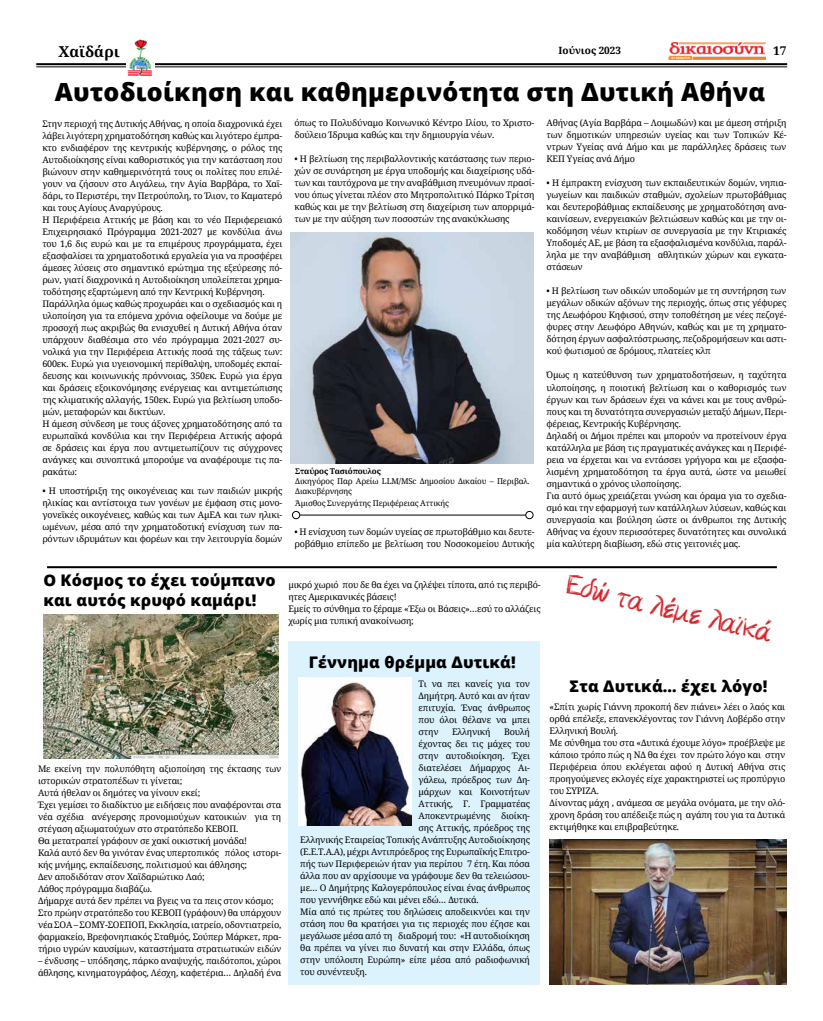
<style>
.page{position:relative;width:823px;height:1021px;background:#fff}
.page>*{position:absolute;margin:0;border:0;box-sizing:border-box;transform-origin:0 0}
.t1{font:800 25px "Open Sans";letter-spacing:.01em;color:#000}
.t2{font:25px "CF Kouroudis Graffiti Dust";color:#d2232a}
.t3{font:800 16px/20px "Open Sans";letter-spacing:.01em;color:#000}
.t4{font:700 15px "Noto Serif";color:#000}
.t5{font:700 12px "Noto Serif";color:#000}
.t6{font:700 10px "Noto Serif";color:#000}
.t7{font:9px/12px "Noto Serif";letter-spacing:-.02em;color:#000}
.t8{font:8px/10px "Noto Serif";letter-spacing:-.02em;color:#000}
.t9{font:700 8px "Noto Serif";letter-spacing:-.02em;color:#000}
</style>
<div class="page">
<hr style="left:36px;top:63px;width:750px;height:2px;background:#000">
<hr style="left:36px;top:66px;width:750px;height:1px;background:#000">
<img style="left:668px;top:43px;width:97px;height:16px">
<img style="left:126px;top:39px;width:28px;height:37px">
<div style="left:288px;top:641px;width:252px;height:343px;background:#dcf2fd"></div>
<img style="left:290px;top:233px;width:243px;height:230px">
<hr style="left:300px;top:514px;width:225px;height:1px;background:#000">
<div style="left:292px;top:511px;width:8px;height:8px;border:1px solid #000;border-radius:50%"></div>
<div style="left:525px;top:511px;width:8px;height:8px;border:1px solid #000;border-radius:50%"></div>
<hr style="left:47px;top:566px;width:729px;height:2px;background:#000">
<img style="left:43px;top:614px;width:235px;height:144px">
<img style="left:299px;top:677px;width:112px;height:149px">
<img style="left:549px;top:839px;width:237px;height:145px">
<h3 class="t4" style="left:58px;top:41px;width:63px">Χαϊδάρι</h3>
<p class="t6" style="left:558px;top:44px;width:64px">Ιούνιος 2023</p>
<h3 class="t5" style="left:772px;top:43px;width:15px">17</h3>
<h1 class="t1" style="left:55px;top:73px;width:711px">Αυτοδιοίκηση και καθημερινότητα στη Δυτική Αθήνα</h1>
<p class="t7" style="left:42px;top:117px;width:241px">Στην περιοχή της Δυτικής Αθήνας, η οποία διαχρονικά έχει λάβει λιγότερη χρηματοδότηση καθώς και λιγότερο έμπρα&shy;κτο ενδιαφέρον της κεντρικής κυβέρνησης, ο ρόλος της Αυτοδιοίκησης είναι καθοριστικός για την κατάσταση που βιώνουν στην καθημερινότητά τους οι πολίτες που επιλέ&shy;γουν να ζήσουν στο Αιγάλεω, την Αγία Βαρβάρα, το Χαϊ&shy;δάρι, το Περιστέρι, την Πετρούπολη, το Ίλιον, το Καματερό και τους Αγίους Αναργύρους.<br>Η Περιφέρεια Αττικής με βάση και το νέο Περιφερειακό Επιχειρησιακό Πρόγραμμα 2021-2027 με κονδύλια άνω του 1,6 δις ευρώ και με τα επιμέρους προγράμματα, έχει εξασφαλίσει τα χρηματοδοτικά εργαλεία για να προσφέρει άμεσες λύσεις στο σημαντικό ερώτημα της εξεύρεσης πό&shy;ρων, γιατί διαχρονικά η Αυτοδιοίκηση υπολείπεται χρημα&shy;τοδότησης εξαρτώμενη από την Κεντρική Κυβέρνηση.<br>Παράλληλα όμως καθώς προχωράει και ο σχεδιασμός και η υλοποίηση για τα επόμενα χρόνια οφείλουμε να δούμε με προσοχή πως ακριβώς θα ενισχυθεί η Δυτική Αθήνα όταν υπάρχουν διαθέσιμα στο νέο πρόγραμμα 2021-2027 συ&shy;νολικά για την Περιφέρεια Αττικής ποσά της τάξεως των:<br>600εκ. Ευρώ για υγειονομική περίθαλψη, υποδομές εκπαί&shy;δευσης και κοινωνικής πρόννοιας, 350εκ. Ευρώ για έργα και δράσεις εξοικονόμησης ενέργειας και αντιμετώπισης της κλιματικής αλλαγής, 150εκ. Ευρώ για βελτίωση υποδο&shy;μών, μεταφορών και δικτύων.<br>Η άμεση σύνδεση με τους άξονες χρηματοδότησης από τα ευρωπαϊκά κονδύλια και την Περιφέρεια Αττικής αφορά σε δράσεις και έργα που αντιμετωπίζουν τις σύγχρονες ανάγκες και συνοπτικά μπορούμε να αναφέρουμε τις πα&shy;ρακάτω:</p>
<p class="t7" style="left:42px;top:484px;width:241px;text-align:justify">• Η υποστήριξη της οικογένειας και των παιδιών μικρής ηλικίας και αντίστοιχα των γονέων με έμφαση στις μονο&shy;γονεϊκές οικογένειες, καθώς και των ΑμΕΑ και των ηλικι&shy;ωμένων, μέσα από την χρηματοδοτική ενίσχυση των πα&shy;ρόντων ιδρυμάτων και φορέων και την λειτουργία δομών</p>
<p class="t7" style="left:294px;top:117px;width:241px">όπως το Πολυδύναμο Κοινωνικό Κέντρο Ιλίου, το Χριστο&shy;δούλειο Ίδρυμα καθώς και την δημιουργία νέων.</p>
<p class="t7" style="left:294px;top:153px;width:241px;text-align:justify">• Η βελτίωση της περιβαλλοντικής κατάστασης των περιο&shy;χών σε συνάρτηση με έργα υποδομής και διαχείρισης υδά&shy;των και ταυτόχρονα με την αναβάθμιση πνευμόνων πρασί&shy;νου όπως γίνεται πλέον στο Μητροπολιτικό Πάρκο Τρίτση καθώς και με την βελτίωση στη διαχείριση των απορριμά&shy;των με την αύξηση των ποσοστών της ανακύκλωσης</p>
<p class="t9" style="left:295px;top:465px;width:87px">Σταύρος Τασιόπουλος</p>
<p class="t8" style="left:295px;top:476px;width:235px">Δικηγόρος Παρ Αρείω LLM/MSc Δημοσίου Δικαίου – Περιβαλ.<br>Διακυβέρνησης</p>
<p class="t8" style="left:295px;top:498px;width:155px">Άμισθος Συνεργάτης Περιφέρειας Αττικής</p>
<p class="t7" style="left:294px;top:525px;width:241px">• Η ενίσχυση των δομών υγείας σε πρωτοβάθμιο και δευτε&shy;ροβάθμιο επίπεδο με βελτίωση του Νοσοκομείου Δυτικής</p>
<p class="t7" style="left:546px;top:117px;width:241px;text-align:justify">Αθήνας (Αγία Βαρβάρα – Λοιμωδών) και με άμεση στήριξη των δημοτικών υπηρεσιών υγείας και των Τοπικών Κέ&shy;ντρων Υγείας ανά Δήμο και με παράλληλες δράσεις των ΚΕΠ Υγείας ανά Δήμο</p>
<p class="t7" style="left:546px;top:177px;width:241px;text-align:justify">• Η έμπρακτη ενίσχυση των εκπαιδευτικών δομών, νηπια&shy;γωγείων και παιδικών σταθμών, σχολείων πρωτοβάθμιας και δευτεροβάθμιας εκπαίδευσης με χρηματοδότηση ανα&shy;καινίσεων, ενεργειακών βελτιώσεων καθώς και με την οι&shy;κοδόμηση νέων κτιρίων σε συνεργασία με την Κτιριακές Υποδομές ΑΕ, με βάση τα εξασφαλισμένα κονδύλια, παράλ&shy;ληλα με την αναβάθμιση αθλητικών χώρων και εγκατα&shy;στάσεων</p>
<p class="t7" style="left:546px;top:285px;width:241px;text-align:justify">• Η βελτίωση των οδικών υποδομών με τη συντήρηση των μεγάλων οδικών αξόνων της περιοχής, όπως στις γέφυρες της Λεωφόρου Κηφισού, στην τοποθέτηση με νέες πεζογέ&shy;φυρες στην Λεωφόρο Αθηνών, καθώς και με τη χρηματο&shy;δότηση έργων ασφαλτόστρωσης, πεζοδρομήσεων και αστι&shy;κού φωτισμού σε δρόμους, πλατείες κλπ</p>
<p class="t7" style="left:546px;top:369px;width:241px">Όμως η κατεύθυνση των χρηματοδοτήσεων, η ταχύτητα υλοποίησης, η ποιοτική βελτίωση και ο καθορισμός των έργων και των δράσεων έχει να κάνει και με τους ανθρώ&shy;πους και τη δυνατότητα συνεργασιών μεταξύ Δήμων, Περι&shy;φέρειας, Κεντρικής Κυβέρνησης.<br>Δηλαδή οι Δήμοι πρέπει και μπορούν να προτείνουν έργα κατάλληλα με βάση τις πραγματικές ανάγκες και η Περιφέ&shy;ρεια να έρχεται και να εντάσσει γρήγορα και με εξασφα&shy;λισμένη χρηματοδότηση τα έργα αυτά, ώστε να μειωθεί σημαντικά ο χρόνος υλοποίησης.<br>Για αυτό όμως χρειάζεται γνώση και όραμα για το σχεδια&shy;σμό και την εφαρμογή των κατάλληλων λύσεων, καθώς και συνεργασία και βούληση ώστε οι άνθρωποι της Δυτικής Αθήνας να έχουν περισσότερες δυνατότητες και συνολικά μία καλύτερη διαβίωση, εδώ στις γειτονιές μας.</p>
<h2 class="t3" style="left:43px;top:569px;width:234px">O Κόσμος το έχει τούμπανο και αυτός κρυφό καμάρι!</h2>
<p class="t7" style="left:288px;top:578px;width:253px">μικρό χωριό που δε θα έχει να ζηλέψει τίποτα, από τις περιβό&shy;ητες Αμερικανικές βάσεις!<br>Εμείς το σύνθημα το ξέραμε «Έξω οι Βάσεις»…εσύ το αλλάζεις χωρίς μια τυπική ανακοίνωση;</p>
<h2 class="t3" style="left:308px;top:651px;width:208px">Γέννημα θρέμμα Δυτικά!</h2>
<p class="t7" style="left:38px;top:762px;width:245px">Με εκείνη την πολυπόθητη αξιοποίηση της έκτασης των ιστορικών στρατοπέδων τι γίνεται;<br>Αυτά ήθελαν οι δημότες να γίνουν εκεί;<br>Έχει γεμίσει το διαδίκτυο με ειδήσεις που αναφέρονται στα νέα σχέδια ανέγερσης προνομιούχων κατοικιών για τη στέγαση αξιωματούχων στο στρατόπεδο ΚΕΒΟΠ.<br>Θα μετατραπεί γράφουν σε χακί οικιστική μονάδα!<br>Καλά αυτό δεν θα γινόταν ένας υπερτοπικός πόλος ιστορι&shy;κής μνήμης, εκπαίδευσης, πολιτισμού και άθλησης;<br>Δεν αποδιδόταν στον Χαϊδαριώτικο Λαό;<br>Λάθος πρόγραμμα διαβάζω.<br>Δήμαρχε αυτά δεν πρέπει να βγεις να τα πεις στον κόσμο; Στο πρώην στρατόπεδο του ΚΕΒΟΠ (γράφουν) θα υπάρχουν νέα ΣΟΑ – ΣΟΜΥ-ΣΟΕΠΟΠ, Εκκλησία, ιατρείο, οδοντιατρείο, φαρμακείο, Βρεφονηπιακός Σταθμός, Σούπερ Μάρκετ, πρα&shy;τήριο υγρών καυσίμων, καταστήματα στρατιωτικών ειδών</p>
<p class="t7" style="left:38px;top:954px;width:245px">– ένδυσης – υπόδησης, πάρκο αναψυχής, παιδότοποι, χώροι άθλησης, κινηματογράφος, Λέσχη, καφετέρια… Δηλαδή ένα</p>
<p class="t7" style="left:418px;top:677px;width:113px;text-align:justify">Τι να πει κανείς για τον Δημήτρη. Αυτό και αν ήταν επιτυχία. Ένας άνθρωπος που όλοι θέλανε να μπει στην</p>
<p class="t7" style="left:452px;top:725px;width:40px">Ελληνική</p>
<p class="t7" style="left:504px;top:725px;width:27px">Βουλή</p>
<p class="t7" style="left:418px;top:737px;width:113px">έχοντας δει τις μάχες του</p>
<p class="t7" style="left:418px;top:749px;width:113px">στην αυτοδιοίκηση. Έχει</p>
<p class="t7" style="left:418px;top:761px;width:113px">διατελέσει Δήμαρχος Αι-</p>
<p class="t7" style="left:418px;top:773px;width:113px">γάλεω, πρόεδρος των Δη-</p>
<p class="t7" style="left:418px;top:785px;width:113px">μάρχων και Κοινοτήτων</p>
<p class="t7" style="left:418px;top:797px;width:113px">Αττικής, Γ. Γραμματέας</p>
<p class="t7" style="left:418px;top:809px;width:113px">Αποκεντρωμένης διοίκη-</p>
<p class="t7" style="left:418px;top:821px;width:113px">σης Αττικής, πρόεδρος της</p>
<p class="t7" style="left:300px;top:833px;width:231px">Ελληνικής Εταιρείας Τοπικής Ανάπτυξης Αυτοδιοίκησης</p>
<p class="t7" style="left:300px;top:845px;width:231px">(Ε.Ε.Τ.Α.Α), μέχρι Αντιπρόεδρος της Ευρωπαϊκής Επιτρο-</p>
<p class="t7" style="left:300px;top:857px;width:231px">πής των Περιφερειών ήταν για περίπου 7 έτη. Και πόσα</p>
<p class="t7" style="left:300px;top:869px;width:231px">άλλα που αν αρχίσουμε να γράφουμε δεν θα τελειώσου-</p>
<p class="t7" style="left:300px;top:881px;width:231px">με… Ο Δημήτρης Καλογερόπουλος είναι ένας άνθρωπος</p>
<p class="t7" style="left:300px;top:893px;width:180px">που γεννήθηκε εδώ και μένει εδώ… Δυτικά.</p>
<p class="t7" style="left:300px;top:905px;width:231px">Μία από τις πρώτες του δηλώσεις αποδεικνύει και την</p>
<p class="t7" style="left:300px;top:917px;width:231px">στάση που θα κρατήσει για τις περιοχές που έζησε και</p>
<p class="t7" style="left:300px;top:929px;width:231px">μεγάλωσε μέσα από τη διαδρομή του: «Η αυτοδιοίκηση</p>
<p class="t7" style="left:300px;top:941px;width:231px">θα πρέπει να γίνει πιο δυνατή και στην Ελλάδα, όπως</p>
<p class="t7" style="left:300px;top:953px;width:231px">στην υπόλοιπη Ευρώπη» είπε μέσα από ραδιοφωνική</p>
<p class="t7" style="left:300px;top:965px;width:68px">του συνέντευξη.</p>
<h1 class="t2" style="left:569px;top:568px;width:212px;rotate:13deg">Εδώ τα λέμε λαϊκά</h1>
<h2 class="t3" style="left:569px;top:675px;width:199px">Στα Δυτικά… έχει λόγο!</h2>
<p class="t7" style="left:549px;top:701px;width:237px">«Σπίτι χωρίς Γιάννη προκοπή δεν πιάνει» λέει ο λαός και ορθά επέλεξε, επανεκλέγοντας τον Γιάννη Λοβέρδο στην Ελληνική Βουλή.<br>Με σύνθημα του στα «Δυτικά έχουμε λόγο» προέβλεψε με κάποιο τρόπο πώς η ΝΔ θα έχει τον πρώτο λόγο και στην Περιφέρεια όπου εκλέγεται αφού η Δυτική Αθήνα στις προηγούμενες εκλογές είχε χαρακτηριστεί ως προπύργιο του ΣΥΡΙΖΑ.<br>Δίνοντας μάχη , ανάμεσα σε μεγάλα ονόματα, με την ολό&shy;χρονη δράση του απέδειξε πώς η αγάπη του για τα Δυτικά εκτιμήθηκε και επιβραβεύτηκε.</p>
</div>
